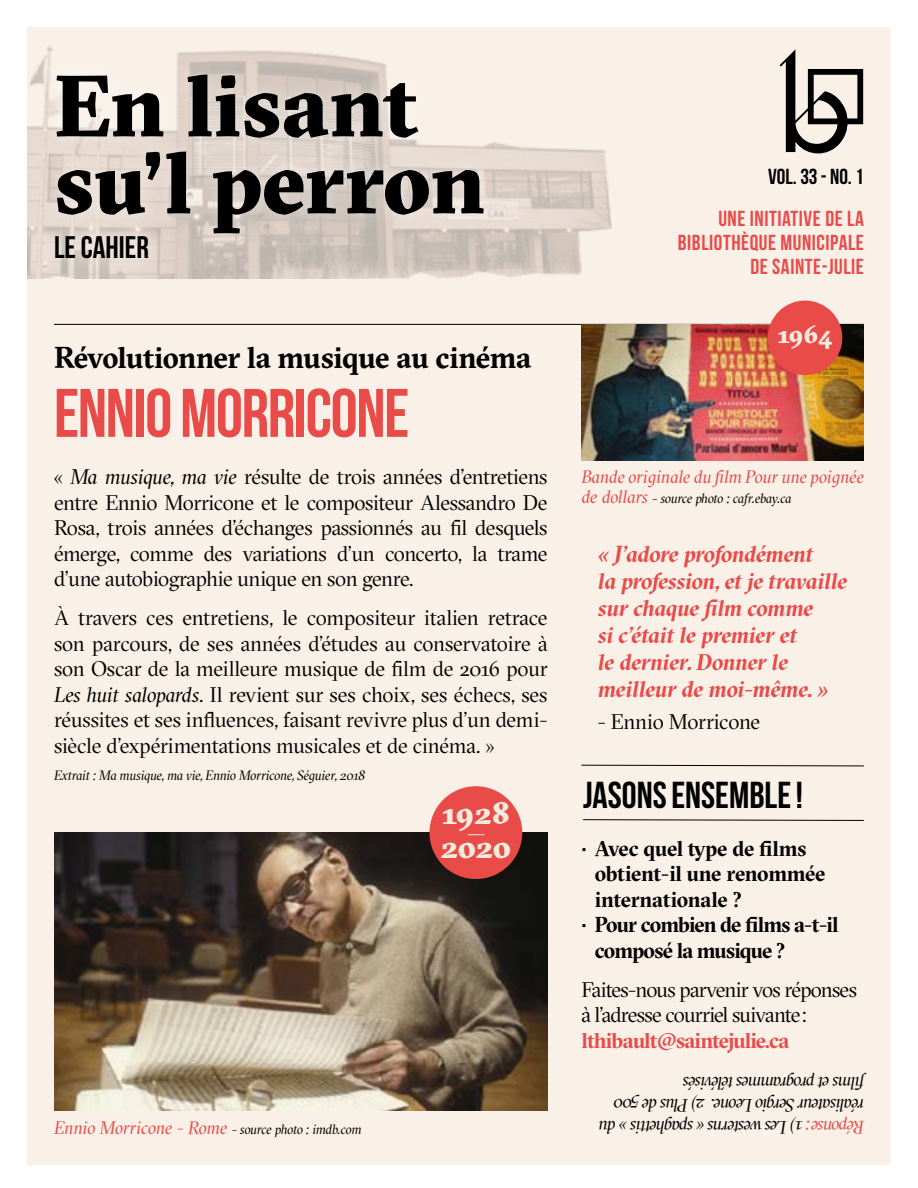
<style>
.page{position:relative;width:918px;height:1188px;background:#fff}
.page>*{position:absolute;margin:0;border:0;box-sizing:border-box;transform-origin:0 0}
.t1{font:900 86.7px/76.9px "GT Sectra";letter-spacing:-.005em;color:#000}
.t2{font:68.4px "Bebas Neue";letter-spacing:-.02em;color:#e94b49}
.t3{font:37.5px "Bebas Neue";color:#000}
.t4{font:31.2px "Bebas Neue";color:#000}
.t5{font:900 30.9px/33.6px "GT Sectra";letter-spacing:-.02em;color:#f5eadb}
.t6{font:700 29.4px "GT Sectra";letter-spacing:-.02em;color:#000}
.t7{font:900 24.75px "GT Sectra";color:#f5eadb}
.t8{font:italic 700 22.5px/27px "GT Sectra Fine";letter-spacing:-.02em;color:#e94b49}
.t9{font:21.75px/24px "Bebas Neue";letter-spacing:.025em;color:#e94b49;text-align:right}
.t10{font:21.75px "Bebas Neue";color:#000}
.t11{font:21px/25.5px "GT Sectra Fine";letter-spacing:-.025em;color:#000;text-align:justify}
.t12{font:700 21px/25.5px "GT Sectra Fine";letter-spacing:-.025em;color:#000}
.t13{font:700 21px "GT Sectra Fine";letter-spacing:-.03em;color:#e94b49}
.t14{font:italic 18px/21.6px "GT Sectra Fine";letter-spacing:-.05em;color:#000}
.t15{font:italic 18px "GT Sectra Fine";letter-spacing:-.005em;color:#e94b49}
.t16{font:italic 13.5px "GT Sectra Fine";letter-spacing:-.02em;color:#000}
.s1{font-style:italic}
.s2{font-size:18px;color:#e94b49}
.s3{color:#e94b49}
</style>
<div class="page">
<div style="left:27px;top:27px;width:864px;height:1137px;background:#f9f1e8"></div>
<img style="left:27px;top:46px;width:585px;height:233px">
<div style="left:39px;top:60px;width:459px;height:213px;background:#fff;opacity:.34"></div>
<svg style="left:780px;top:49px;width:83px;height:104px"></svg>
<hr style="left:54px;top:324px;width:810px;height:1px;background:#000">
<img style="left:581px;top:324px;width:283px;height:136px">
<svg style="left:583px;top:819px;width:281px;height:2px"></svg>
<svg style="left:581px;top:764px;width:283px;height:3px"></svg>
<div style="left:768px;top:301px;width:74px;height:74px;background:#e94b49;border-radius:50%"></div>
<img style="left:54px;top:833px;width:494px;height:278px">
<div style="left:429px;top:786px;width:93px;height:93px;background:#e94b49;border-radius:50%"></div>
<svg style="left:468px;top:834px;width:16px;height:1px"></svg>
<h1 class="t1" style="left:54px;top:66px;width:433px">En lisant su’l perron</h1>
<h3 class="t4" style="left:54px;top:230px;width:96px">LE CAHIER</h3>
<h3 class="t6" style="left:54px;top:339px;width:479px">Révolutionner la musique au cinéma</h3>
<h2 class="t2" style="left:54px;top:376px;width:357px">ENNIO MORRICONE</h2>
<p class="t11" style="left:54px;top:464px;width:495px">« <span class="s1">Ma musique, ma vie</span> résulte de trois années d’entretiens entre Ennio Morricone et le compositeur Alessandro De Rosa, trois années d’échanges passionnés au fil desquels émerge, comme des variations d’un concerto, la trame d’une autobiographie unique en son genre.</p>
<p class="t11" style="left:54px;top:605px;width:495px">À travers ces entretiens, le compositeur italien retrace son parcours, de ses années d’études au conservatoire à son Oscar de la meilleure musique de film de 2016 pour <span class="s1">Les huit salopards</span>. Il revient sur ses choix, ses échecs, ses réussites et ses influences, faisant revivre plus d’un demi&shy;siècle d’expérimentations musicales et de cinéma. »</p>
<p class="t16" style="left:54px;top:767px;width:313px">Extrait : Ma musique, ma vie, Ennio Morricone, Séguier, 2018</p>
<h3 class="t5" style="left:441px;top:796px;width:72px">1928<br>2020</h3>
<p class="t16" style="left:54px;top:1121px;width:309px"><span class="s2">Ennio Morricone - Rome</span> - source photo : imdb.com</p>
<p class="t10" style="left:768px;top:164px;width:97px">VOL. 33 - NO. 1</p>
<p class="t9" style="left:678px;top:207px;width:188px">UNE INITIATIVE DE LA<br>BIBLIOTHÈQUE MUNICIPALE<br>DE SAINTE-JULIE</p>
<p class="t7" style="left:778px;top:319px;width:56px">1964</p>
<p class="t15" style="left:581px;top:466px;width:284px">Bande originale du film Pour une poignée</p>
<p class="t16" style="left:581px;top:490px;width:212px"><span class="s2">de dollars</span> - source photo : cafr.ebay.ca</p>
<p class="t8" style="left:598px;top:540px;width:251px">« J’adore profondément<br>la profession, et je travaille sur chaque film comme<br>si c’était le premier et<br>le dernier. Donner le meilleur de moi-même. »</p>
<p class="t11" style="left:598px;top:709px;width:164px">- Ennio Morricone</p>
<h3 class="t3" style="left:583px;top:774px;width:221px">JASONSENSEMBLE!</h3>
<p class="t12" style="left:595px;top:835px;width:232px;text-indent:-14px">• Avec quel type de films obtient-il une renommée internationale ?</p>
<p class="t12" style="left:595px;top:912px;width:245px;text-indent:-14px">• Pour combien de films a-t-il composé la musique ?</p>
<p class="t11" style="left:581px;top:977px;width:277px">Faites-nous parvenir vos réponses à l’adresse courriel suivante:</p>
<p class="t13" style="left:581px;top:1027px;width:209px">lthibault@saintejulie.ca</p>
<p class="t14" style="left:864px;top:1138px;width:267px;rotate:-180deg"><span class="s3">Réponse:</span> 1) Les westerns « spaghettis » du réalisateur Sergio Leone. 2) Plus de 500 films et programmes télévisés</p>
</div>
